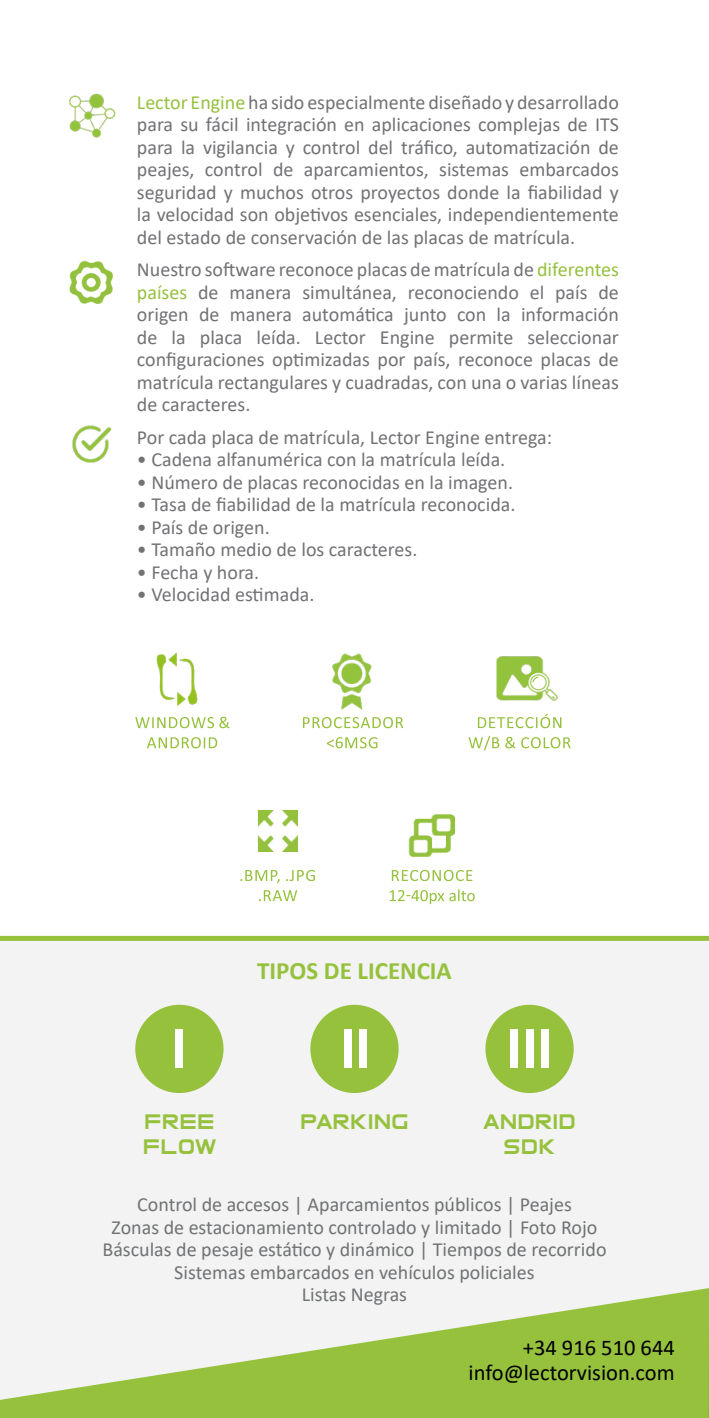
<style>
.page{position:relative;width:709px;height:1418px;background:#fff}
.page>*{position:absolute;margin:0;border:0;box-sizing:border-box;transform-origin:0 0}
.t1{font:52.5px "Elemental End";color:#fff}
.t2{font:700 25px "Calibri";color:#96c13d}
.t3{font:22.5px/25px "Calibri";color:#000;text-align:right}
.t4{font:20px/22.5px "Calibri";color:#717275;text-align:justify}
.t5{font:20px/25px "Elemental End";color:#96c13d}
.s1{color:#96c13d}
</style>
<div class="page">
<div style="left:0;top:936px;width:709px;height:481px;background:#f2f3f2"></div>
<svg style="left:0;top:1288px;width:709px;height:129px;fill:#96c13d"></svg>
<hr style="left:708px;top:1319px;width:1px;height:98px;background:#87b037">
<svg style="left:147px;top:737px;width:70px;height:11px"></svg>
<svg style="left:135px;top:716px;width:94px;height:12px"></svg>
<svg style="left:327px;top:737px;width:50px;height:11px"></svg>
<svg style="left:303px;top:717px;width:100px;height:11px"></svg>
<svg style="left:468px;top:735px;width:102px;height:15px"></svg>
<svg style="left:478px;top:714px;width:83px;height:14px"></svg>
<svg style="left:259px;top:890px;width:38px;height:11px"></svg>
<svg style="left:240px;top:869px;width:75px;height:14px"></svg>
<svg style="left:390px;top:889px;width:85px;height:15px"></svg>
<svg style="left:392px;top:869px;width:80px;height:12px"></svg>
<div style="left:0;top:935px;width:709px;height:5px;background:#96c13d"></div>
<img style="left:69px;top:260px;width:44px;height:44px">
<img style="left:69px;top:94px;width:47px;height:44px">
<img style="left:72px;top:425px;width:40px;height:38px">
<img style="left:496px;top:656px;width:62px;height:45px">
<img style="left:257px;top:810px;width:41px;height:42px">
<img style="left:408px;top:814px;width:47px;height:43px">
<img style="left:156px;top:652px;width:42px;height:54px">
<img style="left:324px;top:653px;width:55px;height:66px">
<div style="left:135px;top:1004px;width:88px;height:89px;background:#96c13d;border-radius:50%"></div>
<div style="left:310px;top:1004px;width:88px;height:89px;background:#96c13d;border-radius:50%"></div>
<div style="left:485px;top:1004px;width:88px;height:89px;background:#96c13d;border-radius:50%"></div>
<p class="t4" style="left:137px;top:90px;width:483px"><span class="s1">Lector Engine</span> ha sido especialmente diseñado y desarrollado para su fácil integración en aplicaciones complejas de ITS para la vigilancia y control del tráfico, automatización de peajes, control de aparcamientos, sistemas embarcados seguridad y muchos otros proyectos donde la fiabilidad y la velocidad son objetivos esenciales, independientemente del estado de conservación de las placas de matrícula.</p>
<p class="t4" style="left:137px;top:258px;width:483px">Nuestro software reconoce placas de matrícula de <span class="s1">diferentes países</span> de manera simultánea, reconociendo el país de origen de manera automática junto con la información de la placa leída. Lector Engine permite seleccionar configuraciones optimizadas por país, reconoce placas de matrícula rectangulares y cuadradas, con una o varias líneas de caracteres.</p>
<p class="t4" style="left:137px;top:425px;width:417px">Por cada placa de matrícula, Lector Engine entrega:</p>
<p class="t4" style="left:137px;top:448px;width:370px">• Cadena alfanumérica con la matrícula leída.</p>
<p class="t4" style="left:137px;top:470px;width:378px">• Número de placas reconocidas en la imagen.</p>
<p class="t4" style="left:137px;top:493px;width:380px">• Tasa de fiabilidad de la matrícula reconocida.</p>
<p class="t4" style="left:137px;top:515px;width:134px">• País de origen.</p>
<p class="t4" style="left:137px;top:538px;width:282px">• Tamaño medio de los caracteres.</p>
<p class="t4" style="left:137px;top:560px;width:124px">• Fecha y hora.</p>
<p class="t4" style="left:137px;top:583px;width:179px">• Velocidad estimada.</p>
<h1 class="t1" style="left:172px;top:1017px;width:17px">1</h1>
<p class="t2" style="left:257px;top:952px;width:196px">TIPOS DE LICENCIA</p>
<h1 class="t1" style="left:340px;top:1017px;width:32px">11</h1>
<h1 class="t1" style="left:506px;top:1017px;width:48px">111</h1>
<p class="t5" style="left:143px;top:1108px;width:75px">FREE<br>FLOW</p>
<p class="t5" style="left:483px;top:1108px;width:94px;text-align:center">ANDRID<br>SDK</p>
<p class="t5" style="left:300px;top:1108px;width:110px">PARKING</p>
<p class="t4" style="left:102px;top:1192px;width:505px;text-align:center">Control de accesos | Aparcamientos públicos | Peajes<br>Zonas de estacionamiento controlado y limitado | Foto Rojo Básculas de pesaje estático y dinámico | Tiempos de recorrido Sistemas embarcados en vehículos policiales<br>Listas Negras</p>
<p class="t3" style="left:468px;top:1333px;width:208px">+34 916 510 644 info@lectorvision.com</p>
</div>
